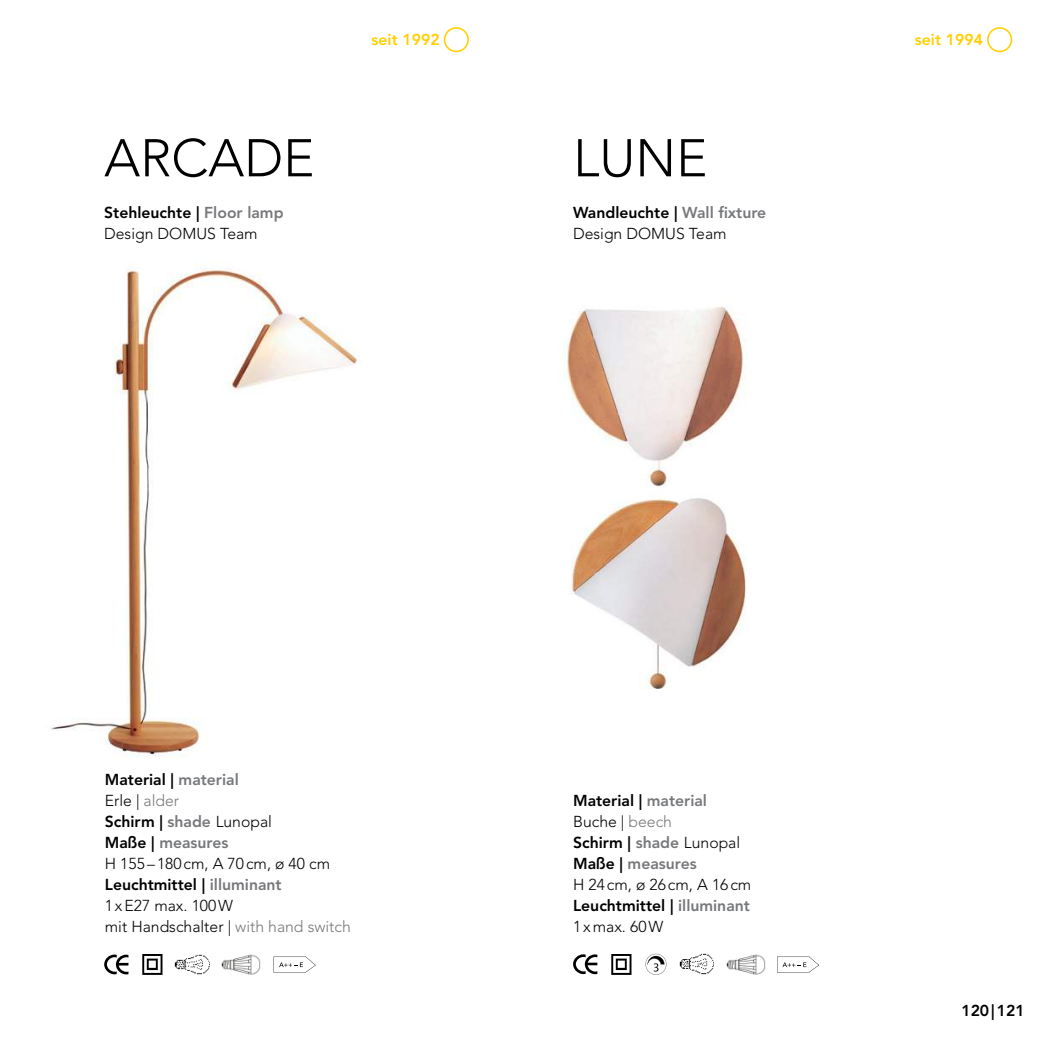
<style>
.page{position:relative;width:1042px;height:1042px;background:#fff}
.page>*{position:absolute;margin:0;border:0;box-sizing:border-box;transform-origin:0 0}
.t1{font:300 52.5px "Avenir LT Pro";color:#000}
.t2{font:300 15.75px/21px "Avenir LT Pro";color:#000}
.t3{font:800 15.75px "Avenir LT Pro";color:#ffcf01}
.t4{font:800 15.75px "Avenir LT Pro";color:#000}
.s1{font-weight:800}
.s2{font-weight:800;color:#77787b}
.s3{color:#77787b}
</style>
<div class="page">
<img style="left:50px;top:267px;width:307px;height:491px">
<img style="left:564px;top:306px;width:183px;height:383px">
<div style="left:444px;top:27px;width:25px;height:25px;border:2px solid #ffcf01;border-radius:50%"></div>
<div style="left:987px;top:27px;width:25px;height:25px;border:2px solid #ffcf01;border-radius:50%"></div>
<img style="left:175px;top:954px;width:34px;height:21px">
<svg style="left:104px;top:954px;width:24px;height:20px"></svg>
<img style="left:142px;top:954px;width:21px;height:20px">
<img style="left:222px;top:954px;width:39px;height:21px">
<svg style="left:573px;top:954px;width:24px;height:20px"></svg>
<img style="left:611px;top:954px;width:21px;height:20px">
<img style="left:679px;top:954px;width:35px;height:20px">
<img style="left:726px;top:954px;width:39px;height:20px">
<svg style="left:274px;top:956px;width:42px;height:17px"></svg>
<svg style="left:645px;top:954px;width:21px;height:20px"></svg>
<svg style="left:777px;top:956px;width:42px;height:17px"></svg>
<h1 class="t1" style="left:104px;top:127px;width:212px">ARCADE</h1>
<p class="t2" style="left:104px;top:202px;width:181px"><span class="s1">Stehleuchte |</span> <span class="s2">Floor lamp<br></span>Design DOMUS Team</p>
<p class="t3" style="left:372px;top:30px;width:70px">seit 1992</p>
<p class="t3" style="left:915px;top:30px;width:70px">seit 1994</p>
<h1 class="t1" style="left:573px;top:127px;width:136px">LUNE</h1>
<p class="t2" style="left:573px;top:202px;width:195px"><span class="s1">Wandleuchte |</span> <span class="s2">Wall fixture<br></span>Design DOMUS Team</p>
<p class="t2" style="left:105px;top:769px;width:247px"><span class="s1">Material |</span> <span class="s2">material<br></span>Erle | <span class="s3">alder<br></span><span class="s1">Schirm |</span> <span class="s2">shade</span> Lunopal<br><span class="s1">Maße |</span> <span class="s2">measures<br></span>H 155 –180cm, A 70cm, ø 40 cm<br><span class="s1">Leuchtmittel |</span> <span class="s2">illuminant<br></span>1xE27 max. 100W<br>mit Handschalter | <span class="s3">with hand switch</span></p>
<p class="t2" style="left:573px;top:790px;width:180px"><span class="s1">Material |</span> <span class="s2">material<br></span>Buche | <span class="s3">beech<br></span><span class="s1">Schirm |</span> <span class="s2">shade</span> Lunopal<br><span class="s1">Maße |</span> <span class="s2">measures<br></span>H 24cm, ø 26cm, A 16cm<br><span class="s1">Leuchtmittel |</span> <span class="s2">illuminant<br></span>1xmax. 60W</p>
<p class="t4" style="left:961px;top:1001px;width:65px">120|121</p>
</div>
